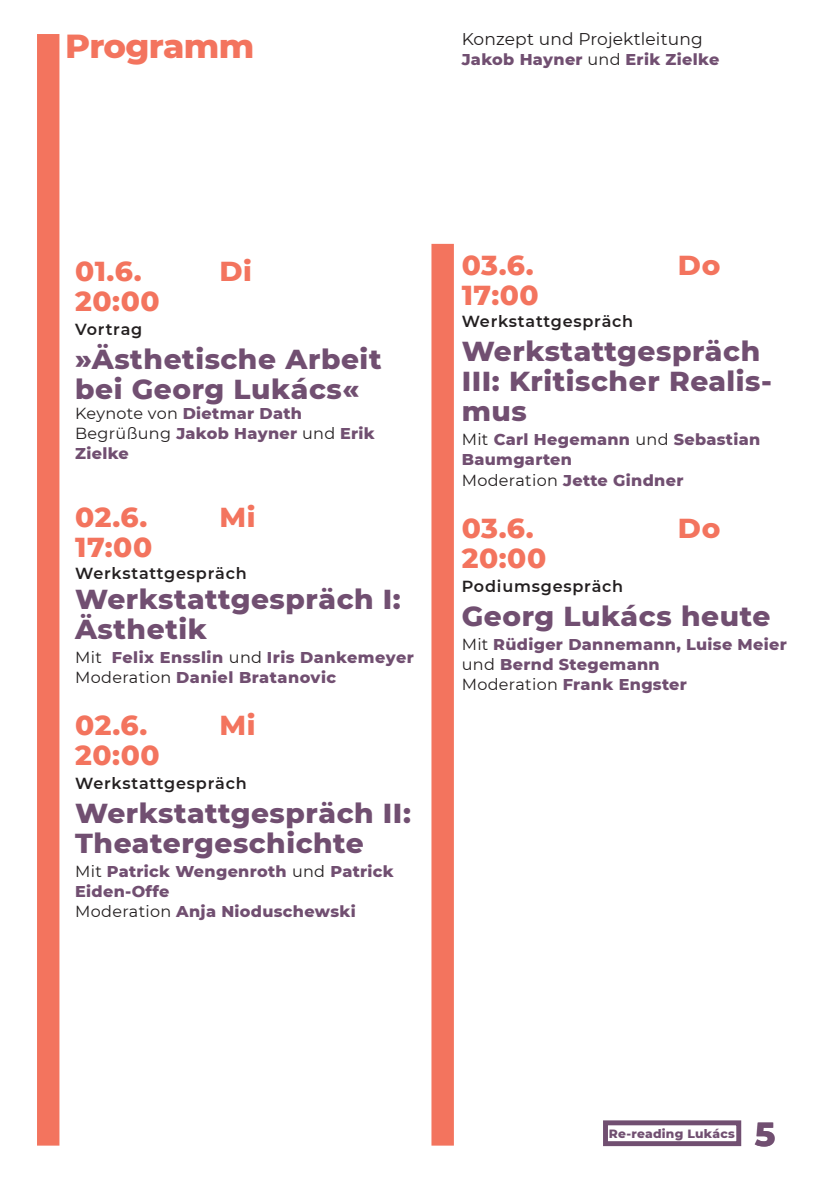
<style>
.page{position:relative;width:840px;height:1191px;background:#fff}
.page>*{position:absolute;margin:0;border:0;box-sizing:border-box;transform-origin:0 0}
.t1{font:800 34px "Montserrat";letter-spacing:-.02em;color:#f3745e}
.t2{font:800 34px "Montserrat";color:#714f71}
.t3{font:800 28px/30px "Montserrat";letter-spacing:.02em;color:#714f71}
.t4{font:800 28px "Montserrat";letter-spacing:.02em;color:#f3745e}
.Fließtext{font:17px "Montserrat";letter-spacing:.01em;color:#231f20}
.Fließtext-2{font:800 16px/20px "Montserrat";letter-spacing:.02em;color:#714f71}
.t5{font:600 16px "Montserrat";letter-spacing:.05em;color:#231f20}
.t6{font:800 12.2px "Montserrat";letter-spacing:.02em;color:#714f71}
.s1{font-weight:400;color:#231f20}
</style>
<div class="page">
<div style="left:602px;top:1120px;width:138px;height:26px;border:5px solid #714f71"></div>
<div style="left:37px;top:34px;width:22px;height:1111px;background:#f3745e"></div>
<div style="left:431px;top:244px;width:22px;height:901px;background:#f3745e"></div>
<p class="t1" style="left:65px;top:21px;width:190px">Programm</p>
<p class="Fließtext" style="left:461px;top:27px;width:242px">Konzept und Projektleitung</p>
<p class="Fließtext-2" style="left:461px;top:48px;width:259px">Jakob Hayner <span class="s1">und</span> Erik Zielke</p>
<p class="t4" style="left:75px;top:251px;width:68px">01.6.</p>
<p class="t4" style="left:219px;top:251px;width:34px">Di</p>
<p class="t4" style="left:75px;top:281px;width:86px">20:00</p>
<p class="t5" style="left:75px;top:318px;width:69px">Vortrag</p>
<p class="t3" style="left:75px;top:343px;width:307px">»Ästhetische Arbeit bei Georg Lukács«</p>
<p class="Fließtext-2" style="left:75px;top:402px;width:228px"><span class="s1">Keynote von</span> Dietmar Dath</p>
<p class="Fließtext-2" style="left:75px;top:422px;width:301px"><span class="s1">Begrüßung</span> Jakob Hayner <span class="s1">und</span> Erik<br>Zielke</p>
<p class="t4" style="left:75px;top:497px;width:74px">02.6.</p>
<p class="t4" style="left:219px;top:497px;width:38px">Mi</p>
<p class="t4" style="left:75px;top:527px;width:79px">17:00</p>
<p class="t5" style="left:75px;top:562px;width:173px">Werkstattgespräch</p>
<p class="t3" style="left:75px;top:583px;width:327px">Werkstattgespräch I:<br>Ästhetik</p>
<p class="Fließtext-2" style="left:75px;top:647px;width:340px"><span class="s1">Mit</span> Felix Ensslin <span class="s1">und</span> Iris Dankemeyer<br><span class="s1">Moderation</span> Daniel Bratanovic</p>
<p class="t4" style="left:75px;top:705px;width:74px">02.6.</p>
<p class="t4" style="left:219px;top:705px;width:38px">Mi</p>
<p class="t4" style="left:75px;top:735px;width:86px">20:00</p>
<p class="t5" style="left:75px;top:772px;width:173px">Werkstattgespräch</p>
<p class="t3" style="left:75px;top:797px;width:337px">Werkstattgespräch II:<br>Theatergeschichte</p>
<p class="Fließtext-2" style="left:75px;top:861px;width:320px"><span class="s1">Mit</span> Patrick Wengenroth <span class="s1">und</span> Patrick<br>Eiden-Offe</p>
<p class="Fließtext-2" style="left:75px;top:901px;width:282px"><span class="s1">Moderation</span> Anja Nioduschewski</p>
<p class="t4" style="left:461px;top:245px;width:73px">03.6.</p>
<p class="t4" style="left:677px;top:245px;width:44px">Do</p>
<p class="t4" style="left:461px;top:275px;width:78px">17:00</p>
<p class="t5" style="left:461px;top:310px;width:173px">Werkstattgespräch</p>
<p class="t3" style="left:461px;top:335px;width:311px">Werkstattgespräch<br>III: Kritischer Realis&shy;mus</p>
<p class="Fließtext-2" style="left:461px;top:429px;width:300px"><span class="s1">Mit</span> Carl Hegemann <span class="s1">und</span> Sebastian<br>Baumgarten</p>
<p class="Fließtext-2" style="left:461px;top:469px;width:223px"><span class="s1">Moderation</span> Jette Gindner</p>
<p class="t4" style="left:461px;top:507px;width:73px">03.6.</p>
<p class="t4" style="left:677px;top:507px;width:44px">Do</p>
<p class="t4" style="left:461px;top:537px;width:86px">20:00</p>
<p class="t5" style="left:461px;top:575px;width:163px">Podiumsgespräch</p>
<p class="t3" style="left:461px;top:599px;width:310px">Georg Lukács heute</p>
<p class="Fließtext-2" style="left:461px;top:633px;width:326px"><span class="s1">Mit</span> Rüdiger Dannemann, Luise Meier <span class="s1">und</span> Bernd Stegemann</p>
<p class="Fließtext-2" style="left:461px;top:673px;width:226px"><span class="s1">Moderation</span> Frank Engster</p>
<p class="t6" style="left:608px;top:1124px;width:127px">Re-reading Lukács</p>
<h1 class="t2" style="left:754px;top:1109px;width:22px">5</h1>
</div>
